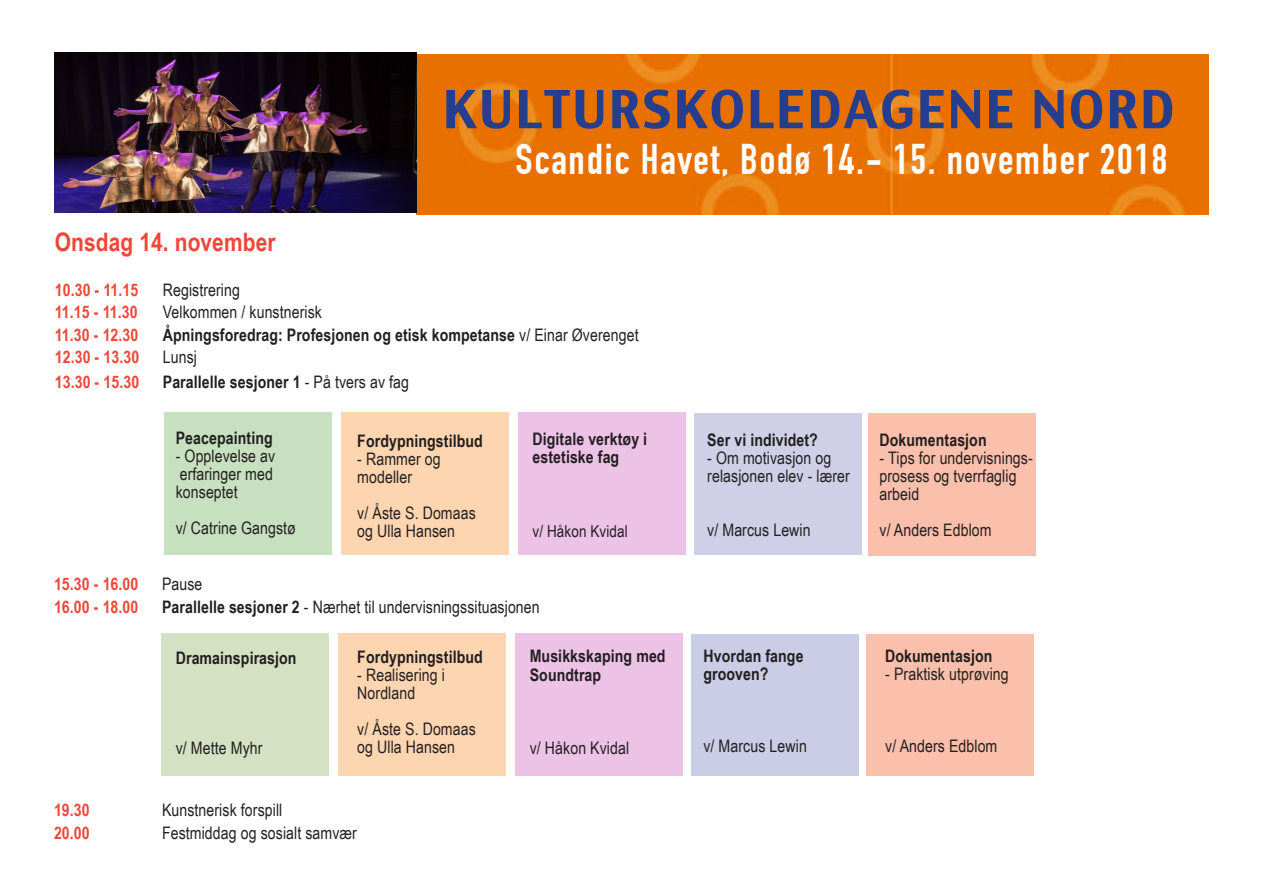
<style>
.page{position:relative;width:1263px;height:893px;background:#fff}
.page>*{position:absolute;margin:0;border:0;box-sizing:border-box;transform-origin:0 0}
.t1{font:51px "Charcoal CY";letter-spacing:.04em;color:#253f8e}
.t2{font:700 42px "DIN Condensed";letter-spacing:.04em;color:#fff}
.t3{font:700 25.5px "Arial Narrow";letter-spacing:.005em;color:#ef4637}
.t4{font:17.25px/18px "Arial Narrow";letter-spacing:.005em;color:#231f20}
.t5{font:700 17.25px/18.3px "Arial Narrow";letter-spacing:.005em;color:#231f20}
.t6{font:700 17.25px "Arial Narrow";letter-spacing:.005em;color:#ef4637}
.t7{font:16.5px "Arial Narrow";letter-spacing:.005em;color:#231f20}
.s1{font-weight:400}
.s2{font-weight:700}
</style>
<div class="page">
<img style="left:54px;top:53px;width:1155px;height:161px">
<div style="left:869px;top:413px;width:167px;height:142px;background:#fbc0ab"></div>
<div style="left:694px;top:413px;width:167px;height:141px;background:#cfd0e8"></div>
<div style="left:518px;top:412px;width:168px;height:143px;background:#edc2e7"></div>
<div style="left:342px;top:412px;width:167px;height:143px;background:#fdd6b1"></div>
<div style="left:164px;top:412px;width:168px;height:143px;background:#c7e0bf"></div>
<div style="left:866px;top:634px;width:167px;height:141px;background:#fbc0ab"></div>
<div style="left:691px;top:634px;width:168px;height:141px;background:#cbcce6"></div>
<div style="left:516px;top:634px;width:167px;height:142px;background:#edc2e7"></div>
<div style="left:339px;top:634px;width:167px;height:142px;background:#fdd6b1"></div>
<div style="left:162px;top:634px;width:167px;height:142px;background:#d4e1c3"></div>
<p class="t1" style="left:443px;top:77px;width:733px">KULTURSKOLEDAGENE NORD</p>
<p class="t2" style="left:515px;top:135px;width:653px">Scandic Havet, Bodø 14.- 15. november 2018</p>
<p class="t3" style="left:55px;top:222px;width:222px">Onsdag 14. november</p>
<p class="t6" style="left:55px;top:276px;width:85px">10.30 - 11.15</p>
<p class="t4" style="left:163px;top:280px;width:79px">Registrering</p>
<p class="t6" style="left:55px;top:299px;width:84px">11.15 - 11.30</p>
<p class="t4" style="left:163px;top:302px;width:161px">Velkommen / kunstnerisk</p>
<p class="t6" style="left:55px;top:321px;width:85px">11.30 - 12.30</p>
<p class="t5" style="left:163px;top:324px;width:477px">Åpningsforedrag: Profesjonen og etisk kompetanse <span class="s1">v/ Einar Øverenget</span></p>
<p class="t6" style="left:55px;top:344px;width:86px">12.30 - 13.30</p>
<p class="t4" style="left:163px;top:347px;width:36px">Lunsj</p>
<p class="t6" style="left:55px;top:369px;width:86px">13.30 - 15.30</p>
<p class="t5" style="left:163px;top:372px;width:248px">Parallelle sesjoner 1 <span class="s1">- På tvers av fag</span></p>
<p class="t5" style="left:176px;top:428px;width:98px">Peacepainting</p>
<p class="t4" style="left:176px;top:446px;width:101px">- Opplevelse av</p>
<p class="t4" style="left:180px;top:464px;width:95px">erfaringer med</p>
<p class="t4" style="left:176px;top:482px;width:64px">konseptet</p>
<p class="t4" style="left:176px;top:518px;width:122px">v/ Catrine Gangstø</p>
<p class="t5" style="left:357px;top:431px;width:127px">Fordypningstilbud</p>
<p class="t4" style="left:357px;top:449px;width:85px">- Rammer og modeller</p>
<p class="t4" style="left:357px;top:503px;width:120px">v/ Åste S. Domaas og Ulla Hansen</p>
<p class="t5" style="left:532px;top:429px;width:116px">Digitale verktøy i</p>
<p class="t5" style="left:532px;top:447px;width:88px">estetiske fag</p>
<p class="t7" style="left:532px;top:519px;width:97px">v/ Håkon Kvidal</p>
<p class="t6" style="left:54px;top:571px;width:86px">15.30 - 16.00</p>
<p class="t4" style="left:162px;top:574px;width:42px">Pause</p>
<p class="t6" style="left:54px;top:594px;width:86px">16.00 - 18.00</p>
<p class="t4" style="left:162px;top:597px;width:379px"><span class="s2">Parallelle sesjoner 2</span> - Nærhet til undervisningssituasjonen</p>
<p class="t5" style="left:176px;top:648px;width:122px">Dramainspirasjon</p>
<p class="t4" style="left:176px;top:738px;width:88px">v/ Mette Myhr</p>
<p class="t5" style="left:357px;top:647px;width:127px">Fordypningstilbud</p>
<p class="t4" style="left:357px;top:665px;width:89px">- Realisering i<br>Nordland</p>
<p class="t4" style="left:357px;top:719px;width:120px">v/ Åste S. Domaas</p>
<p class="t4" style="left:357px;top:737px;width:99px">og Ulla Hansen</p>
<p class="t5" style="left:530px;top:646px;width:137px">Musikkskaping med<br>Soundtrap</p>
<p class="t4" style="left:530px;top:738px;width:101px">v/ Håkon Kvidal</p>
<p class="t6" style="left:54px;top:797px;width:37px">19.30</p>
<p class="t4" style="left:162px;top:800px;width:122px">Kunstnerisk forspill</p>
<p class="t6" style="left:54px;top:819px;width:37px">20.00</p>
<p class="t4" style="left:162px;top:823px;width:196px">Festmiddag og sosialt samvær</p>
<p class="t5" style="left:707px;top:429px;width:112px">Ser vi individet?</p>
<p class="t4" style="left:707px;top:448px;width:144px">- Om motivasjon og relasjonen elev - lærer</p>
<p class="t4" style="left:707px;top:520px;width:105px">v/ Marcus Lewin</p>
<p class="t5" style="left:879px;top:429px;width:109px">Dokumentasjon</p>
<p class="t4" style="left:879px;top:448px;width:155px">- Tips for undervisnings-</p>
<p class="t4" style="left:879px;top:466px;width:139px">prosess og tverrfaglig arbeid</p>
<p class="t4" style="left:879px;top:520px;width:114px">v/ Anders Edblom</p>
<p class="t5" style="left:703px;top:646px;width:102px">Hvordan fange</p>
<p class="t5" style="left:703px;top:664px;width:67px">grooven?</p>
<p class="t4" style="left:703px;top:737px;width:105px">v/ Marcus Lewin</p>
<p class="t5" style="left:885px;top:646px;width:109px">Dokumentasjon</p>
<p class="t4" style="left:885px;top:665px;width:125px">- Praktisk utprøving</p>
<p class="t4" style="left:885px;top:737px;width:114px">v/ Anders Edblom</p>
</div>
